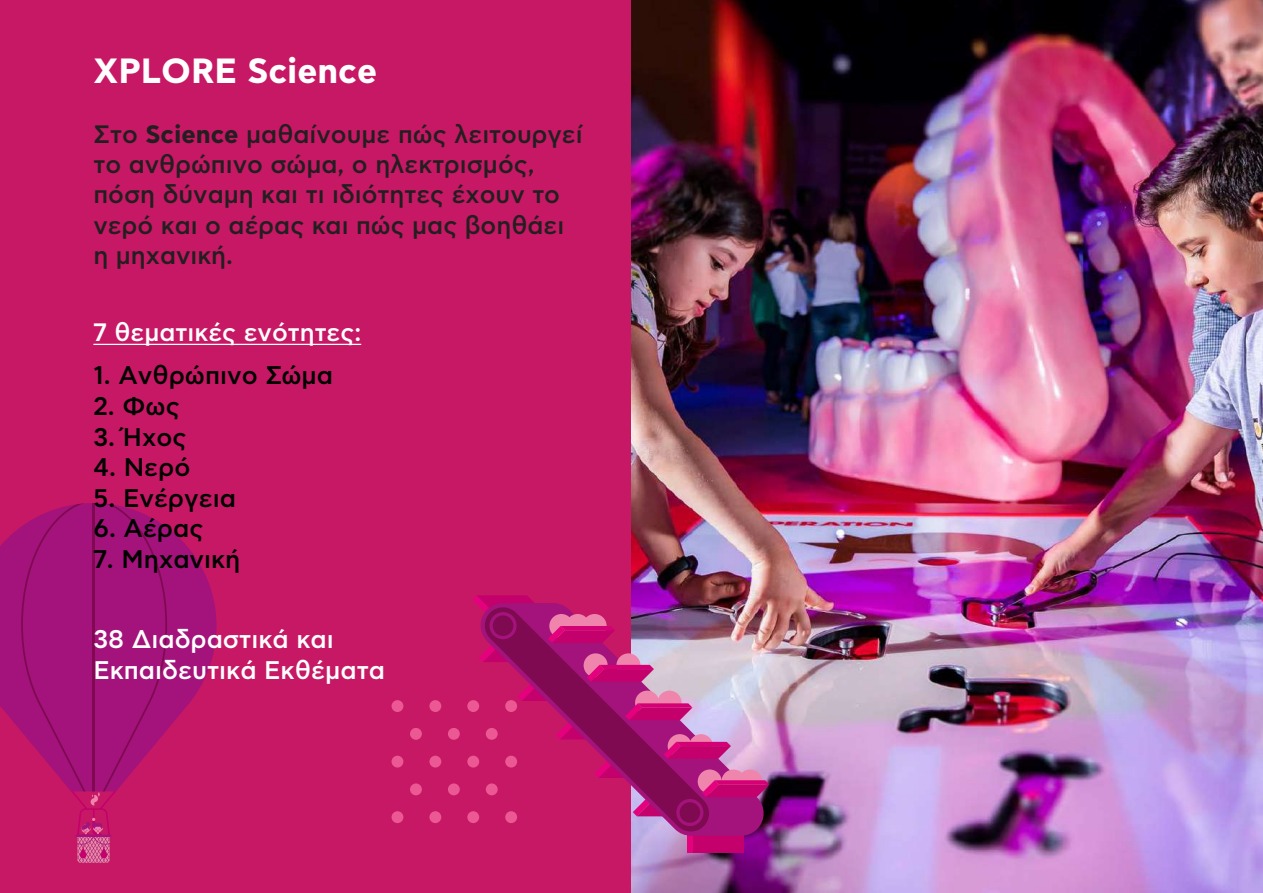
<style>
.page{position:relative;width:1263px;height:893px;background:#c71865}
.page>*{position:absolute;margin:0;border:0;box-sizing:border-box;transform-origin:0 0}
.t1{font:700 34.95px "CF Asty Std";color:#fff}
.t2{font:500 25.5px "CF Asty Std";color:#000}
.t3{font:500 25.5px/30.6px "CF Asty Std";color:#fff}
.t4{font:500 25.2px/30.2px "CF Asty Std";color:#231f20}
.t5{font:500 25.2px "CF Asty Std";color:#fff}
.s1{font-weight:700}
</style>
<div class="page">
<svg style="left:0;top:527px;width:217px;height:204px;fill:#a3137b"></svg>
<svg style="left:21px;top:503px;width:146px;height:360px"></svg>
<hr style="left:93px;top:344px;width:268px;height:1px;background:#fff">
<img style="left:631px;top:0;width:632px;height:893px">
<div style="left:693px;top:835px;width:51px;height:18px;background:#c3006b"></div>
<div style="left:687px;top:835px;width:6px;height:18px;background:#e5007d"></div>
<svg style="left:631px;top:826px;width:135px;height:10px"></svg>
<svg style="left:472px;top:595px;width:297px;height:231px"></svg>
<div style="left:391px;top:700px;width:12px;height:12px;background:#eb5893;border-radius:50%"></div>
<div style="left:429px;top:700px;width:12px;height:12px;background:#eb5893;border-radius:50%"></div>
<div style="left:467px;top:700px;width:12px;height:12px;background:#eb5893;border-radius:50%"></div>
<div style="left:505px;top:700px;width:12px;height:12px;background:#eb5893;border-radius:50%"></div>
<div style="left:391px;top:756px;width:12px;height:11px;background:#eb5893;border-radius:50%"></div>
<div style="left:429px;top:756px;width:12px;height:11px;background:#eb5893;border-radius:50%"></div>
<div style="left:467px;top:756px;width:12px;height:11px;background:#eb5893;border-radius:50%"></div>
<div style="left:505px;top:756px;width:12px;height:11px;background:#eb5893;border-radius:50%"></div>
<div style="left:391px;top:811px;width:12px;height:12px;background:#eb5893;border-radius:50%"></div>
<div style="left:429px;top:811px;width:12px;height:12px;background:#eb5893;border-radius:50%"></div>
<div style="left:467px;top:811px;width:12px;height:12px;background:#eb5893;border-radius:50%"></div>
<div style="left:505px;top:811px;width:12px;height:12px;background:#eb5893;border-radius:50%"></div>
<div style="left:410px;top:728px;width:12px;height:12px;background:#eb5893;border-radius:50%"></div>
<div style="left:448px;top:728px;width:12px;height:12px;background:#eb5893;border-radius:50%"></div>
<div style="left:486px;top:728px;width:12px;height:12px;background:#eb5893;border-radius:50%"></div>
<div style="left:410px;top:783px;width:12px;height:12px;background:#eb5893;border-radius:50%"></div>
<div style="left:448px;top:783px;width:12px;height:12px;background:#eb5893;border-radius:50%"></div>
<div style="left:486px;top:783px;width:12px;height:12px;background:#eb5893;border-radius:50%"></div>
<h1 class="t1" style="left:94px;top:51px;width:285px">XPLORE Science</h1>
<p class="t4" style="left:93px;top:120px;width:491px">Στο <span class="s1">Science</span> μαθαίνουμε πώς λειτουργεί το ανθρώπινο σώμα, ο ηλεκτρισμός, πόση δύναμη και τι ιδιότητες έχουν το νερό και ο αέρας και πώς μας βοηθάει η μηχανική.</p>
<p class="t5" style="left:93px;top:318px;width:269px">7 θεματικές ενότητες:</p>
<p class="t2" style="left:93px;top:361px;width:241px">1. Ανθρώπινο Σώµα</p>
<p class="t2" style="left:93px;top:392px;width:88px">2. Φως</p>
<p class="t2" style="left:93px;top:422px;width:95px">3. Ήχος</p>
<p class="t2" style="left:93px;top:453px;width:98px">4. Νερό</p>
<p class="t2" style="left:93px;top:483px;width:144px">5. Ενέργεια</p>
<p class="t2" style="left:93px;top:514px;width:111px">6. Αέρας</p>
<p class="t2" style="left:93px;top:545px;width:148px">7. Μηχανική</p>
<p class="t3" style="left:93px;top:625px;width:293px">38 Διαδραστικά και<br>Εκπαιδευτικά Εκθέματα</p>
</div>
